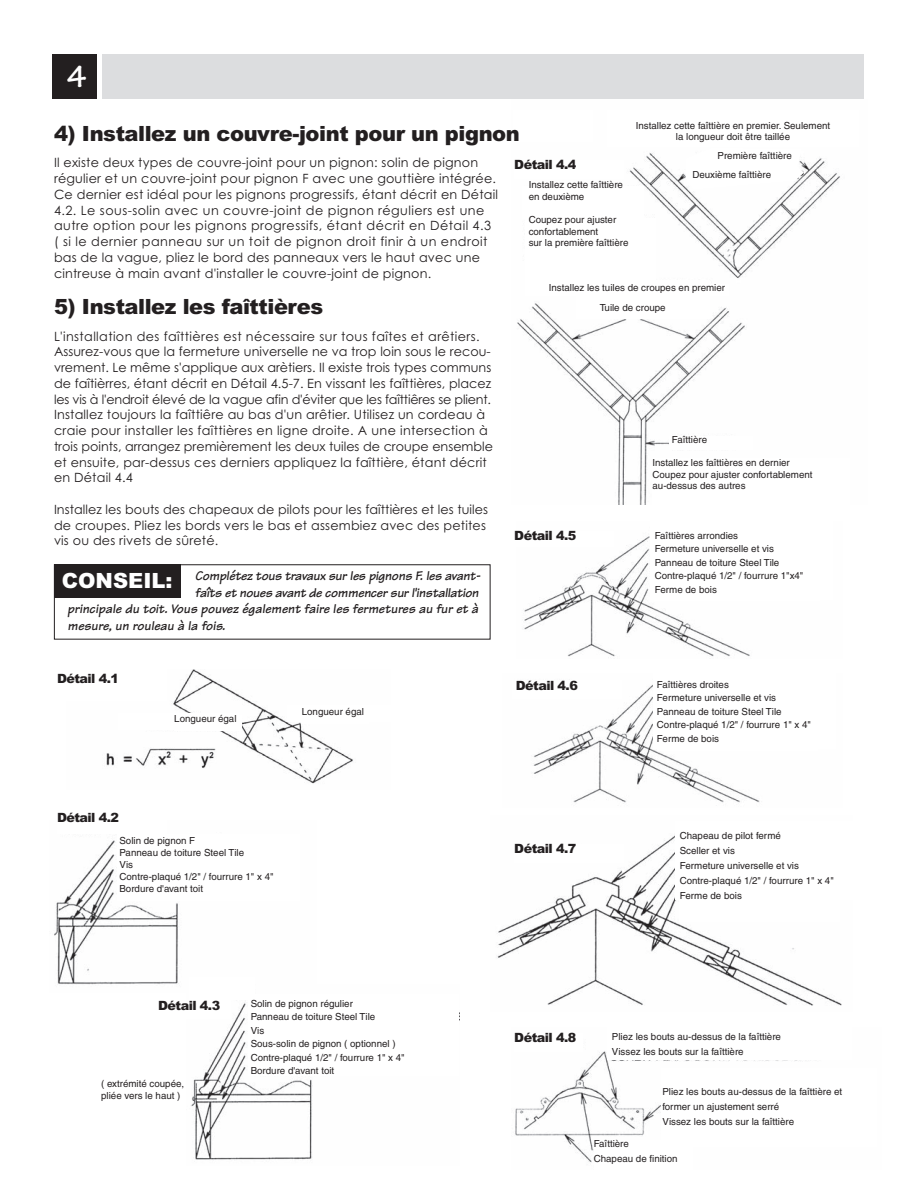
<style>
.page{position:relative;width:918px;height:1188px;background:#fff}
.page>*{position:absolute;margin:0;border:0;box-sizing:border-box;transform-origin:0 0}
.t1{font:700 33px "Tekton";color:#fff}
.t2{font:900 21px "Arial";letter-spacing:-.02em;color:#231f20}
.t3{font:900 21px "Arial";color:#fff}
.t4{font:700 13.5px "Tekton";letter-spacing:-.015em;color:#231f20}
.t5{font:12.75px/15.8px "Century Gothic";letter-spacing:.015em;color:#231f20}
.t6{font:900 12.75px "Arial";letter-spacing:-.04em;color:#231f20}
.t7{font:9.75px/13.5px "Helvetica";color:#231f20}
</style>
<div class="page">
<img style="left:54px;top:840px;width:125px;height:145px">
<img style="left:191px;top:1003px;width:269px;height:157px">
<img style="left:106px;top:670px;width:247px;height:114px">
<img style="left:517px;top:153px;width:323px;height:352px">
<img style="left:524px;top:536px;width:226px;height:121px">
<img style="left:533px;top:684px;width:227px;height:119px">
<img style="left:497px;top:835px;width:345px;height:171px">
<img style="left:515px;top:1051px;width:286px;height:112px">
<div style="left:102px;top:54px;width:762px;height:45px;background:#dcdddf"></div>
<div style="left:52px;top:54px;width:46px;height:45px;background:#231f20"></div>
<div style="left:54px;top:564px;width:436px;height:76px;border:1px solid #231f20"></div>
<div style="left:54px;top:564px;width:127px;height:34px;background:#231f20"></div>
<div style="left:57px;top:658px;width:109px;height:43px;background:#fff"></div>
<div style="left:512px;top:681px;width:109px;height:18px;background:#fff"></div>
<div style="left:514px;top:531px;width:99px;height:16px;background:#fff"></div>
<div style="left:514px;top:160px;width:109px;height:18px;background:#fff"></div>
<div style="left:514px;top:844px;width:109px;height:18px;background:#fff"></div>
<div style="left:118px;top:713px;width:121px;height:17px;background:#fff"></div>
<div style="left:287px;top:705px;width:123px;height:17px;background:#fff"></div>
<div style="left:302px;top:708px;width:67px;height:16px;background:#fff"></div>
<div style="left:174px;top:715px;width:68px;height:16px;background:#fff"></div>
<div style="left:158px;top:1000px;width:73px;height:19px;background:#fff"></div>
<div style="left:522px;top:186px;width:122px;height:33px;background:#fff"></div>
<div style="left:525px;top:218px;width:131px;height:78px;background:#fff"></div>
<div style="left:576px;top:280px;width:134px;height:38px;background:#fff"></div>
<svg style="left:685px;top:153px;width:119px;height:37px"></svg>
<div style="left:711px;top:152px;width:81px;height:11px;background:#fff"></div>
<div style="left:688px;top:171px;width:83px;height:11px;background:#fff"></div>
<div style="left:669px;top:436px;width:84px;height:13px;background:#fff"></div>
<div style="left:653px;top:459px;width:197px;height:51px;background:#fff"></div>
<div style="left:549px;top:284px;width:180px;height:12px;background:#fff"></div>
<div style="left:651px;top:521px;width:182px;height:79px;background:#fff"></div>
<div style="left:655px;top:532px;width:165px;height:69px;background:#fff"></div>
<div style="left:653px;top:670px;width:182px;height:79px;background:#fff"></div>
<div style="left:657px;top:681px;width:160px;height:69px;background:#fff"></div>
<div style="left:676px;top:822px;width:182px;height:78px;background:#fff"></div>
<div style="left:680px;top:832px;width:160px;height:90px;background:#fff"></div>
<div style="left:118px;top:834px;width:182px;height:67px;background:#fff"></div>
<div style="left:249px;top:995px;width:210px;height:81px;background:#fff"></div>
<div style="left:661px;top:1069px;width:216px;height:78px;background:#fff"></div>
<div style="left:608px;top:1018px;width:244px;height:42px;background:#fff"></div>
<div style="left:594px;top:1140px;width:99px;height:38px;background:#fff"></div>
<h1 class="t1" style="left:67px;top:65px;width:20px">4</h1>
<p class="t7" style="left:636px;top:120px;width:196px;line-height:11.7px;text-align:center">Installez cette faîttière en premier. Seulement la longueur doit être taillée</p>
<p class="t7" style="left:692px;top:147px;width:101px;line-height:18.5px;text-indent:25px">Première faîttière<br>Deuxième faîttière</p>
<h2 class="t2" style="left:54px;top:126px;width:467px">4) Installez un couvre-joint pour un pignon</h2>
<p class="t5" style="left:54px;top:156px;width:446px">Il existe deux types de couvre-joint pour un pignon: solin de pignon régulier et un couvre-joint pour pignon F avec une gouttière intégrée.<br>Ce dernier est idéal pour les pignons progressifs, étant décrit en Détail 4.2. Le sous-solin avec un couvre-joint de pignon réguliers est une autre option pour les pignons progressifs, étant décrit en Détail 4.3 ( si le dernier panneau sur un toit de pignon droit finir à un endroit bas de la vague, pliez le bord des panneaux vers le haut avec une cintreuse à main avant d'installer le couvre-joint de pignon.</p>
<h2 class="t2" style="left:54px;top:299px;width:271px">5) Installez les faîttières</h2>
<p class="t5" style="left:54px;top:329px;width:441px">L'installation des faîttières est nécessaire sur tous faîtes et arêtiers.<br>Assurez-vous que la fermeture universelle ne va trop loin sous le recou&shy;vrement. Le même s'applique aux arètiers. Il existe trois types communs de faîtièrres, étant décrit en Détail 4.5-7. En vissant les faîttières, placez les vis à l'endroit élevé de la vague afin d'éviter que les faîttiêres se plient.<br>Installez toujours la faîttiêre au bas d'un arêtier. Utilisez un cordeau à craie pour installer les faîttières en ligne droite. A une intersection à trois points, arrangez premièrement les deux tuiles de croupe ensemble et ensuite, par-dessus ces derniers appliquez la faîttière, étant décrit en Détail 4.4</p>
<p class="t5" style="left:54px;top:503px;width:436px">Installez les bouts des chapeaux de pilots pour les faîttières et les tuiles de croupes. Pliez les bords vers le bas et assembiez avec des petites vis ou des rivets de sûreté.</p>
<p class="t4" style="left:195px;top:571px;width:288px">Complétez tous travaux sur les pignons F. les avant-</p>
<p class="t4" style="left:195px;top:588px;width:287px">faîts et noues avant de commencer sur l'installation</p>
<p class="t4" style="left:68px;top:604px;width:414px">principale du toit. Vous pouvez également faire les fermetures au fur et à</p>
<p class="t4" style="left:68px;top:621px;width:161px">mesure, un rouleau à la fois.</p>
<p class="t6" style="left:514px;top:160px;width:64px">Détail 4.4</p>
<p class="t7" style="left:529px;top:179px;width:96px;line-height:11.7px">Installez cette faîttière en deuxième</p>
<p class="t7" style="left:529px;top:215px;width:101px;line-height:11.7px">Coupez pour ajuster confortablement<br>sur la première faîttière</p>
<p class="t7" style="left:549px;top:282px;width:178px">Installez les tuiles de croupes en premier</p>
<p class="t7" style="left:600px;top:302px;width:67px">Tuile de croupe</p>
<p class="t7" style="left:672px;top:434px;width:37px">Faîttière</p>
<p class="t7" style="left:653px;top:458px;width:162px;line-height:11.7px">Installez les faîttières en dernier<br>Coupez pour ajuster confortablement au-dessus des autres</p>
<p class="t6" style="left:514px;top:531px;width:64px">Détail 4.5</p>
<p class="t7" style="left:655px;top:529px;width:150px">Faîttières arrondies<br>Fermeture universelle et vis<br>Panneau de toiture Steel Tile<br>Contre-plaqué 1/2" / fourrure 1"x4"<br>Ferme de bois</p>
<h2 class="t3" style="left:62px;top:573px;width:112px">CONSEIL:</h2>
<p class="t6" style="left:57px;top:674px;width:64px">Détail 4.1</p>
<p class="t7" style="left:174px;top:713px;width:64px">Longueur égal</p>
<p class="t7" style="left:302px;top:706px;width:64px">Longueur égal</p>
<p class="t6" style="left:57px;top:813px;width:64px">Détail 4.2</p>
<p class="t7" style="left:120px;top:835px;width:156px;line-height:12px">Solin de pignon F<br>Panneau de toiture Steel Tile<br>Vis<br>Contre-plaqué 1/2" / fourrure 1" x 4"<br>Bordure d'avant toit</p>
<p class="t6" style="left:158px;top:1001px;width:64px">Détail 4.3</p>
<p class="t7" style="left:251px;top:997px;width:156px">Solin de pignon régulier<br>Panneau de toiture Steel Tile<br>Vis<br>Sous-solin de pignon ( optionnel )<br>Contre-plaqué 1/2" / fourrure 1" x 4"<br>Bordure d'avant toit</p>
<p class="t6" style="left:516px;top:681px;width:64px">Détail 4.6</p>
<p class="t6" style="left:514px;top:844px;width:64px">Détail 4.7</p>
<p class="t7" style="left:657px;top:678px;width:156px">Faîttières droites<br>Fermeture universelle et vis<br>Panneau de toiture Steel Tile<br>Contre-plaqué 1/2" / fourrure 1" x 4"<br>Ferme de bois</p>
<p class="t7" style="left:680px;top:829px;width:156px;line-height:15px">Chapeau de pilot fermé<br>Sceller et vis<br>Fermeture universelle et vis<br>Contre-plaqué 1/2" / fourrure 1" x 4"<br>Ferme de bois</p>
<p class="t6" style="left:514px;top:1033px;width:64px">Détail 4.8</p>
<p class="t7" style="left:612px;top:1030px;width:171px;line-height:15px">Pliez les bouts au-dessus de la faîttière<br>Vissez les bouts sur la faîttière</p>
<p class="t7" style="left:101px;top:1079px;width:84px;line-height:12px">( extrémité coupée, pliée vers le haut )</p>
<p class="t7" style="left:663px;top:1085px;width:181px;line-height:15px">Pliez les bouts au-dessus de la faîttière et former un ajustement serré<br>Vissez les bouts sur la faîttière</p>
<p class="t7" style="left:594px;top:1137px;width:85px;line-height:15px">Faîttière<br>Chapeau de finition</p>
</div>
